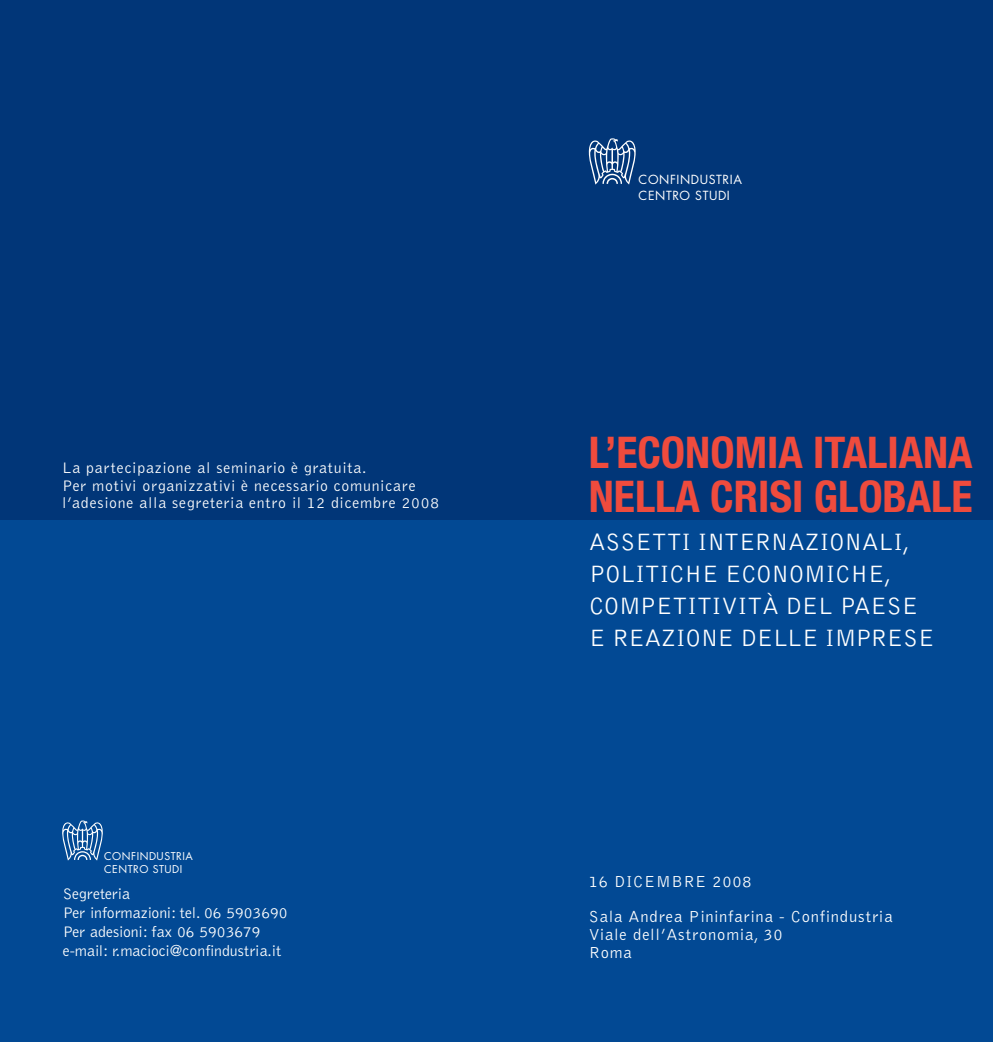
<style>
.page{position:relative;width:993px;height:1042px;background:#fff}
.page>*{position:absolute;margin:0;border:0;box-sizing:border-box;transform-origin:0 0}
.t1{font:700 condensed 43.75px/43.8px "Helvetica Neue";color:#ef4b3d}
.t2{font:300 24.5px/31.7px "Bell Gothic";color:#fff}
.t3{font:300 16.45px/34.6px "Bell Gothic";letter-spacing:.05em;color:#fff}
.t4{font:300 15.75px/17.3px "Bell Gothic";letter-spacing:.05em;color:#fff}
.t5{font:300 15.75px/18.9px "Bell Gothic";color:#fff}
.t6{font:12.25px/16.1px "Futura";letter-spacing:.05em;color:#fff}
.t7{font:10.5px/13.8px "Futura";letter-spacing:.05em;color:#fff}
</style>
<div class="page">
<div style="left:0;top:0;width:992px;height:1042px;background:#024994"></div>
<div style="left:0;top:0;width:992px;height:520px;background:#013678"></div>
<svg style="left:588px;top:138px;width:48px;height:46px"></svg>
<svg style="left:62px;top:820px;width:41px;height:40px"></svg>
<p class="t4" style="left:62px;top:460px;width:378px">La partecipazione al seminario è gratuita.<br>Per motivi organizzativi è necessario comunicare l’adesione alla segreteria entro il 12 dicembre 2008</p>
<p class="t7" style="left:104px;top:850px;width:90px">CONFINDUSTRIA<br>CENTRO STUDI</p>
<p class="t5" style="left:63px;top:885px;width:226px">Segreteria<br>Per informazioni: tel. 06 5903690<br>Per adesioni: fax 06 5903679 e-mail: r.macioci@confindustria.it</p>
<p class="t6" style="left:638px;top:173px;width:105px">CONFINDUSTRIA<br>CENTRO STUDI</p>
<h1 class="t1" style="left:588px;top:434px;width:385px">L’ECONOMIA ITALIANA<br>NELLA CRISI GLOBALE</h1>
<h2 class="t2" style="left:589px;top:528px;width:347px">ASSETTI INTERNAZIONALI,<br>POLITICHE ECONOMICHE,<br>COMPETITIVITÀ DEL PAESE<br>E REAZIONE DELLE IMPRESE</h2>
<p class="t3" style="left:588px;top:865px;width:305px">16 DICEMBRE 2008<br>Sala Andrea Pininfarina - Confindustria</p>
<p class="t3" style="left:588px;top:926px;width:195px;line-height:18.2px">Viale dell’Astronomia, 30<br>Roma</p>
</div>
